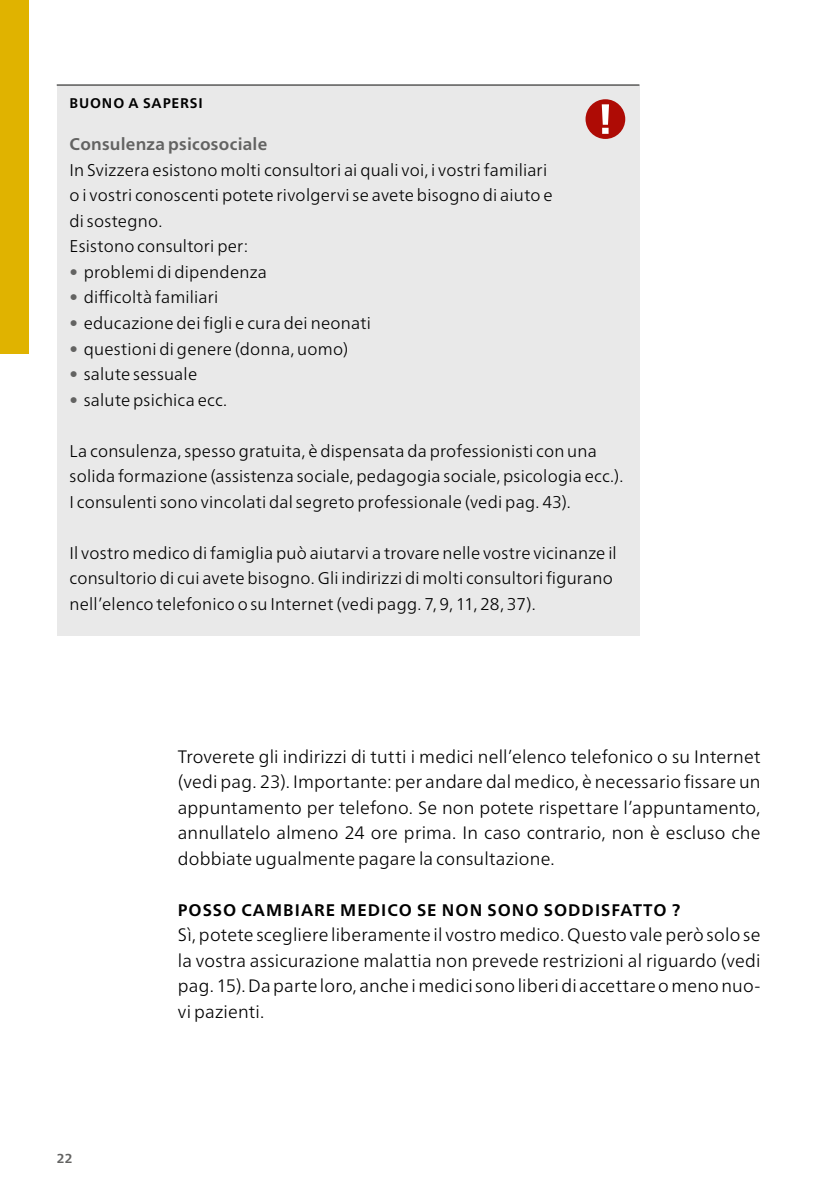
<style>
.page{position:relative;width:840px;height:1191px;background:#fff}
.page>*{position:absolute;margin:0;border:0;box-sizing:border-box;transform-origin:0 0}
.t1{font:300 18px/25.6px "Frutiger Neue LTW1 G";letter-spacing:.01em;color:#000;text-align:justify}
.t2{font:300 17px/25.6px "Frutiger Neue LTW1 G";letter-spacing:.01em;color:#000}
.t3{font:700 17px "Frutiger Neue LTW1 G";letter-spacing:.015em;color:#636362}
.t4{font:700 16.8px "Frutiger Neue LTW1 G";letter-spacing:.06em;color:#000}
.t5{font:700 14px "Frutiger Neue LTW1 G";letter-spacing:.06em;color:#000}
.t6{font:700 13px "Frutiger Neue LTW1 G";color:#636362}
.s1{font-weight:700;color:#636362}
</style>
<div class="page">
<div style="left:0;top:0;width:28px;height:354px;background:#e0b300"></div>
<div style="left:57px;top:85px;width:582px;height:550px;background:#e9e9e9"></div>
<div style="left:585px;top:99px;width:40px;height:40px;background:#ae0b05;border-radius:50%"></div>
<svg style="left:601px;top:104px;width:7px;height:30px"></svg>
<hr style="left:57px;top:84px;width:582px;height:2px;background:#636362">
<p class="t5" style="left:69px;top:95px;width:135px">BUONO A SAPERSI</p>
<p class="t3" style="left:69px;top:134px;width:199px">Consulenza psicosociale</p>
<p class="t2" style="left:69px;top:157px;width:484px">In Svizzera esistono molti consultori ai quali voi, i vostri familiari o i vostri conoscenti potete rivolgervi se avete bisogno di aiuto e di sostegno.<br>Esistono consultori per:</p>
<p class="t2" style="left:69px;top:259px;width:199px"><span class="s1">•</span> problemi di dipendenza</p>
<p class="t2" style="left:69px;top:284px;width:150px"><span class="s1">•</span> difficoltà familiari</p>
<p class="t2" style="left:69px;top:310px;width:303px"><span class="s1">•</span> educazione dei figli e cura dei neonati</p>
<p class="t2" style="left:69px;top:335px;width:280px"><span class="s1">•</span> questioni di genere (donna, uomo)</p>
<p class="t2" style="left:69px;top:361px;width:129px"><span class="s1">•</span> salute sessuale</p>
<p class="t2" style="left:69px;top:387px;width:159px"><span class="s1">•</span> salute psichica ecc.</p>
<p class="t2" style="left:69px;top:438px;width:555px">La consulenza, spesso gratuita, è dispensata da professionisti con una solida formazione (assistenza sociale, pedagogia sociale, psicologia ecc.).<br>I consulenti sono vincolati dal segreto professionale (vedi pag. 43).</p>
<p class="t2" style="left:69px;top:540px;width:548px">Il vostro medico di famiglia può aiutarvi a trovare nelle vostre vicinanze il consultorio di cui avete bisogno. Gli indirizzi di molti consultori figurano nell’elenco telefonico o su Internet (vedi pagg. 7, 9, 11, 28, 37).</p>
<p class="t6" style="left:57px;top:1151px;width:17px">22</p>
<p class="t1" style="left:178px;top:743px;width:584px">Troverete gli indirizzi di tutti i medici nell’elenco telefonico o su Internet (vedi pag. 23). Importante: per andare dal medico, è necessario fissare un appuntamento per telefono. Se non potete rispettare l’appuntamento, annullatelo almeno 24 ore prima. In caso contrario, non è escluso che dobbiate ugualmente pagare la consultazione.</p>
<p class="t4" style="left:178px;top:900px;width:503px">POSSO CAMBIARE MEDICO SE NON SONO SODDISFATTO ?</p>
<p class="t1" style="left:178px;top:922px;width:584px">Sì, potete scegliere liberamente il vostro medico. Questo vale però solo se la vostra assicurazione malattia non prevede restrizioni al riguardo (vedi pag. 15). Da parte loro, anche i medici sono liberi di accettare o meno nuo&shy;vi pazienti.</p>
</div>
